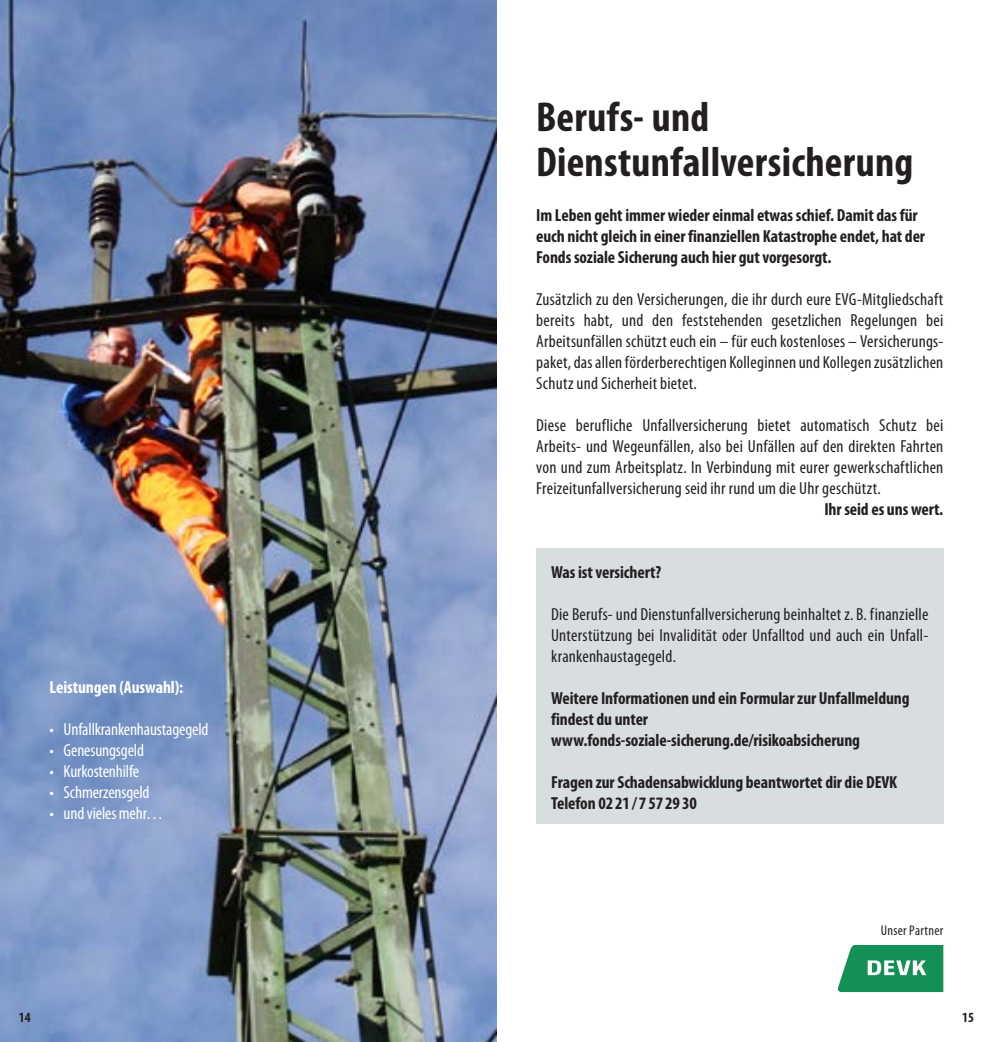
<style>
.page{position:relative;width:993px;height:1042px;background:#fff}
.page>*{position:absolute;margin:0;border:0;box-sizing:border-box;transform-origin:0 0}
._01_Headline_24_28{font:700 condensed 42px/45.5px "Myriad Pro";letter-spacing:.005em;color:#231f20}
._03_Body{font:condensed 17.5px/21px "Myriad Pro";letter-spacing:.015em;color:#231f20;text-align:justify}
._03_Body_fett{font:700 condensed 17.5px/21px "Myriad Pro";letter-spacing:-.005em;color:#231f20}
.t1{font:condensed 17.5px "Myriad Pro";letter-spacing:-.01em;color:#fff}
._03_Body_fett-2{font:700 condensed 17.5px "Myriad Pro";letter-spacing:-.005em;color:#fff}
.t2{font:condensed 14px "Myriad Pro";letter-spacing:.02em;color:#231f20}
._09_Seitenzahl{font:700 condensed 14px "Myriad Pro";color:#231f20}
</style>
<div class="page">
<img style="left:0;top:0;width:496px;height:1042px">
<div style="left:536px;top:548px;width:407px;height:275px;background:#d8dde0"></div>
<svg style="left:837px;top:945px;width:106px;height:47px;background:#3aa271"></svg>
<p class="_03_Body_fett-2" style="left:50px;top:678px;width:135px">Leistungen (Auswahl):</p>
<p class="t1" style="left:50px;top:720px;width:160px">• Unfallkrankenhaustagegeld</p>
<p class="t1" style="left:50px;top:741px;width:96px">• Genesungsgeld</p>
<p class="t1" style="left:50px;top:762px;width:91px">• Kurkostenhilfe</p>
<p class="t1" style="left:50px;top:783px;width:101px">• Schmerzensgeld</p>
<p class="t1" style="left:50px;top:804px;width:115px">• und vieles mehr…</p>
<p class="_01_Headline_24_28" style="left:536px;top:95px;width:378px">Berufs- und<br>Dienstunfallversicherung</p>
<p class="_03_Body_fett" style="left:536px;top:204px;width:390px">Im Leben geht immer wieder einmal etwas schief. Damit das für euch nicht gleich in einer finanziellen Katastrophe endet, hat der<br>Fonds soziale Sicherung auch hier gut vorgesorgt.</p>
<p class="_03_Body" style="left:536px;top:289px;width:408px">Zusätzlich zu den Versicherungen, die ihr durch eure EVG-Mitgliedschaft bereits habt, und den feststehenden gesetzlichen Regelungen bei Arbeitsunfällen schützt euch ein – für euch kostenloses – Versicherungs&shy;paket, das allen förderberechtigen Kolleginnen und Kollegen zusätzlichen Schutz und Sicherheit bietet.</p>
<p class="_03_Body" style="left:536px;top:415px;width:408px">Diese berufliche Unfallversicherung bietet automatisch Schutz bei Arbeits- und Wegeunfällen, also bei Unfällen auf den direkten Fahrten von und zum Arbeitsplatz. In Verbindung mit eurer gewerkschaftlichen Freizeitunfallversicherung seid ihr rund um die Uhr geschützt.</p>
<p class="_03_Body_fett" style="left:824px;top:498px;width:120px">Ihr seid es uns wert.</p>
<p class="_03_Body_fett" style="left:551px;top:561px;width:112px">Was ist versichert?</p>
<p class="_03_Body" style="left:551px;top:604px;width:379px">Die Berufs- und Dienstunfallversicherung beinhaltet z. B. finanzielle Unterstützung bei Invalidität oder Unfalltod und auch ein Unfall&shy;krankenhaustagegeld.</p>
<p class="_03_Body_fett" style="left:551px;top:687px;width:360px">Weitere Informationen und ein Formular zur Unfallmeldung findest du unter www.fonds-soziale-sicherung.de/risikoabsicherung</p>
<p class="_03_Body_fett" style="left:551px;top:771px;width:347px">Fragen zur Schadensabwicklung beantwortet dir die DEVK</p>
<p class="_03_Body_fett" style="left:551px;top:792px;width:147px">Telefon 02 21 / 7 57 29 30</p>
<p class="t2" style="left:880px;top:922px;width:64px">Unser Partner</p>
<p class="_09_Seitenzahl" style="left:19px;top:1010px;width:13px">14</p>
<p class="_09_Seitenzahl" style="left:961px;top:1010px;width:13px">15</p>
</div>
